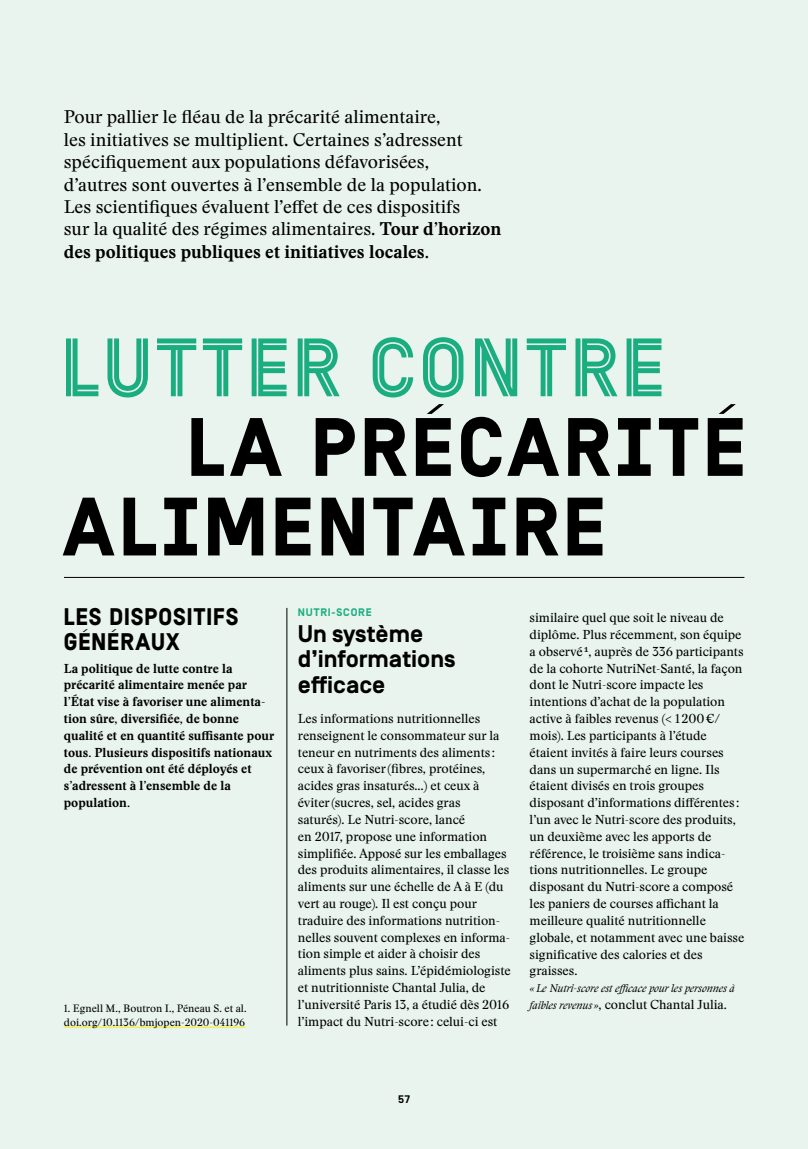
<style>
.page{position:relative;width:808px;height:1149px;background:#fff}
.page>*{position:absolute;margin:0;border:0;box-sizing:border-box;transform-origin:0 0}
.t1{font:82.5px/79.5px "Parade LIFT One";letter-spacing:.05em;color:#000}
.t2{font:82.5px "Parade LIFT Five";letter-spacing:.05em;color:#1aad80}
.t3{font:700 24px/25.5px "Simplon Norm";color:#000}
.t4{font:24px/25.5px "Parade LIFT One";letter-spacing:.04em;color:#000}
.t5{font:18px/22.4px "Stanley";color:#000}
.t6{font:12.75px/16.8px "Stanley";letter-spacing:-.005em;color:#000}
.t7{font:700 12.75px/16.8px "Stanley";color:#000}
.t8{font:italic 10.95px "Stanley";letter-spacing:-.005em;color:#000}
.t9{font:700 10.95px "Simplon Norm";letter-spacing:.075em;color:#1aad80}
.t10{font:700 10.95px "Simplon Norm";color:#000}
.t11{font:10.5px/13.5px "Stanley";color:#000}
.s1{font-weight:700}
.s2{font-style:italic;font-size:10.95px}
</style>
<div class="page">
<div style="left:0;top:0;width:808px;height:1148px;background:#e8f4ed"></div>
<hr style="left:286px;top:607px;width:1px;height:418px;background:#000">
<hr style="left:64px;top:577px;width:680px;height:1px;background:#000">
<hr style="left:64px;top:1026px;width:181px;height:1px;background:#ffed00">
<p class="t5" style="left:64px;top:106px;width:439px">Pour pallier le fléau de la précarité alimentaire,<br>les initiatives se multiplient. Certaines s’adressent spécifiquement aux populations défavorisées,<br>d’autres sont ouvertes à l’ensemble de la population.<br>Les scientifiques évaluent l’effet de ces dispositifs<br>sur la qualité des régimes alimentaires. <span class="s1">Tour d’horizon des politiques publiques et initiatives locales.</span></p>
<h1 class="t2" style="left:62px;top:320px;width:604px">LUTTER CONTRE</h1>
<h1 class="t1" style="left:62px;top:407px;width:685px;text-indent:125px">LA PRÉCARITÉ<br>ALIMENTAIRE</h1>
<h2 class="t4" style="left:64px;top:603px;width:176px">LES DISPOSITIFS<br>GÉNÉRAUX</h2>
<p class="t7" style="left:64px;top:659px;width:212px">La politique de lutte contre la précarité alimentaire menée par l’État vise à favoriser une alimenta&shy;tion sûre, diversifiée, de bonne qualité et en quantité suffisante pour tous. Plusieurs dispositifs nationaux de prévention ont été déployés et s’adressent à l’ensemble de la population.</p>
<p class="t11" style="left:64px;top:1001px;width:184px">1. Egnell M., Boutron I., Péneau S. et al. doi.org/10.1136/bmjopen-2020-041196</p>
<p class="t9" style="left:298px;top:606px;width:75px">NUTRI-SCORE</p>
<h2 class="t3" style="left:298px;top:622px;width:159px">Un système d’informations efficace</h2>
<p class="t6" style="left:298px;top:710px;width:214px">Les informations nutritionnelles renseignent le consommateur sur la teneur en nutriments des aliments : ceux à favoriser (fibres, protéines, acides gras insaturés…) et ceux à éviter (sucres, sel, acides gras<br>saturés). Le Nutri-score, lancé<br>en 2017, propose une information simplifiée. Apposé sur les emballages des produits alimentaires, il classe les aliments sur une échelle de A à E (du vert au rouge). Il est conçu pour traduire des informations nutrition&shy;nelles souvent complexes en informa&shy;tion simple et aider à choisir des aliments plus sains. L’épidémiologiste et nutritionniste Chantal Julia, de l’université Paris 13, a étudié dès 2016 l’impact du Nutri-score : celui-ci est</p>
<p class="t6" style="left:530px;top:609px;width:216px">similaire quel que soit le niveau de diplôme. Plus récemment, son équipe a observé 1, auprès de 336 participants de la cohorte NutriNet-Santé, la façon dont le Nutri-score impacte les intentions d’achat de la population active à faibles revenus (&lt; 1 200 €/ mois). Les participants à l’étude étaient invités à faire leurs courses dans un supermarché en ligne. Ils étaient divisés en trois groupes disposant d’informations différentes : l’un avec le Nutri-score des produits, un deuxième avec les apports de référence, le troisième sans indica&shy;tions nutritionnelles. Le groupe disposant du Nutri-score a composé les paniers de courses affichant la meilleure qualité nutritionnelle globale, et notamment avec une baisse significative des calories et des graisses.</p>
<p class="t8" style="left:530px;top:980px;width:207px">« Le Nutri-score est efficace pour les personnes à</p>
<p class="t6" style="left:530px;top:995px;width:199px"><span class="s2">faibles revenus »</span>, conclut Chantal Julia.</p>
<p class="t10" style="left:398px;top:1093px;width:13px">57</p>
</div>
